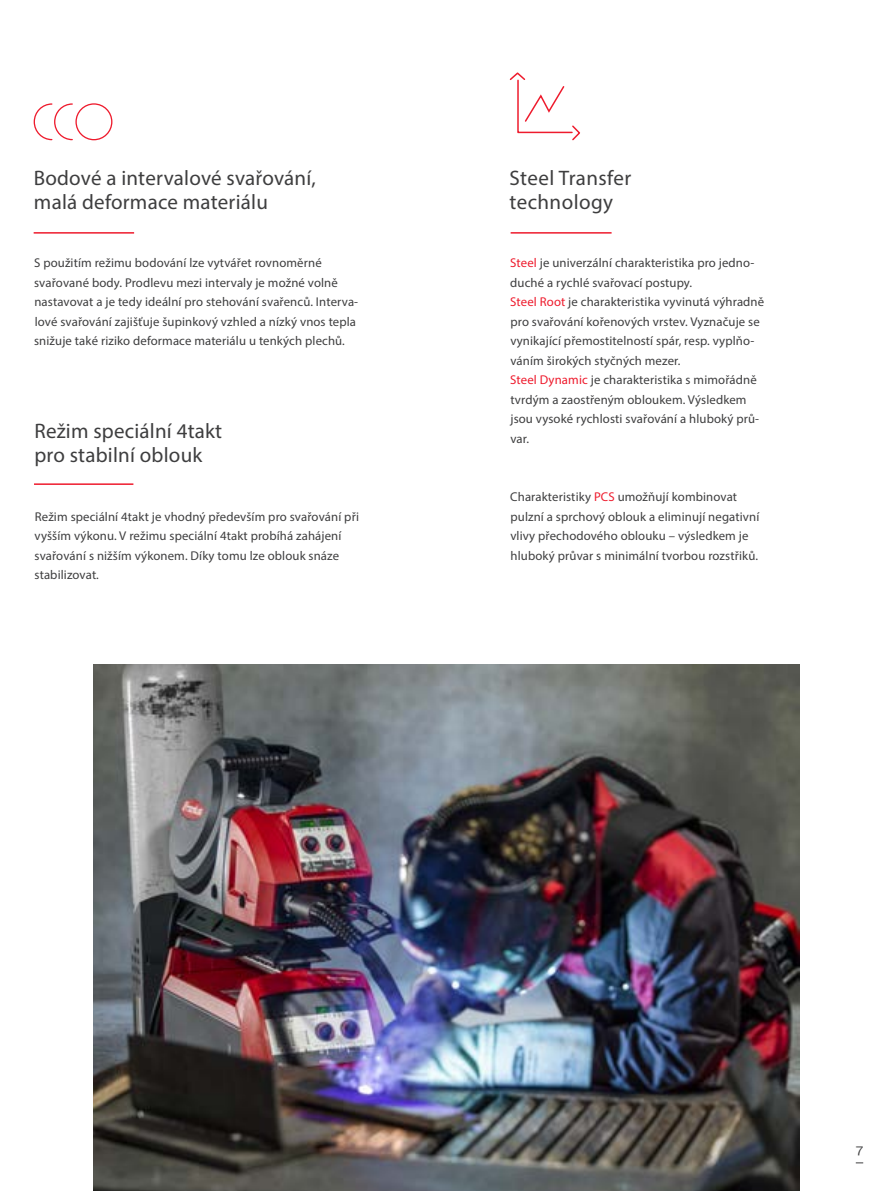
<style>
.page{position:relative;width:893px;height:1191px;background:#fff}
.page>*{position:absolute;margin:0;border:0;box-sizing:border-box;transform-origin:0 0}
.t1{font:21px/24px "Myriad Pro";letter-spacing:.01em;color:#3e3e3f}
.t2{font:12.75px/19.5px "Myriad Pro";letter-spacing:.01em;color:#3e3e3f}
.t3{font:12.75px "Rational Text";color:#3e3e3f}
.s1{color:#ee1b2d}
</style>
<div class="page">
<div style="left:75px;top:103px;width:37px;height:37px;border:1px solid #ee1b2d;border-radius:50%"></div>
<svg style="left:33px;top:103px;width:40px;height:38px"></svg>
<svg style="left:509px;top:72px;width:71px;height:69px"></svg>
<hr style="left:34px;top:483px;width:99px;height:2px;background:#ee1b2d">
<hr style="left:34px;top:232px;width:100px;height:2px;background:#ee1b2d">
<hr style="left:511px;top:232px;width:101px;height:2px;background:#ee1b2d">
<img style="left:93px;top:664px;width:707px;height:527px">
<h1 class="t1" style="left:34px;top:165px;width:284px">Bodové a intervalové svařování, malá deformace materiálu</h1>
<h1 class="t1" style="left:509px;top:165px;width:123px">Steel Transfer technology</h1>
<p class="t2" style="left:34px;top:253px;width:326px">S použitím režimu bodování lze vytvářet rovnoměrné svařované body. Prodlevu mezi intervaly je možné volně nastavovat a je tedy ideální pro stehování svařenců. Interva&shy;lové svařování zajišťuje šupinkový vzhled a nízký vnos tepla snižuje také riziko deformace materiálu u tenkých plechů.</p>
<h1 class="t1" style="left:34px;top:419px;width:189px">Režim speciální 4takt pro stabilní oblouk</h1>
<p class="t2" style="left:34px;top:507px;width:326px">Režim speciální 4takt je vhodný především pro svařování při vyšším výkonu. V režimu speciální 4takt probíhá zahájení svařování s nižším výkonem. Díky tomu lze oblouk snáze stabilizovat.</p>
<p class="t2" style="left:510px;top:253px;width:255px"><span class="s1">Steel</span> je univerzální charakteristika pro jedno&shy;duché a rychlé svařovací postupy.<br><span class="s1">Steel Root</span> je charakteristika vyvinutá výhradně pro svařování kořenových vrstev. Vyznačuje se vynikající přemostitelností spár, resp. vyplňo&shy;váním širokých styčných mezer.<br><span class="s1">Steel Dynamic</span> je charakteristika s mimořádně tvrdým a zaostřeným obloukem. Výsledkem jsou vysoké rychlosti svařování a hluboký prů&shy;var.</p>
<p class="t2" style="left:510px;top:487px;width:251px">Charakteristiky <span class="s1">PCS</span> umožňují kombinovat pulzní a sprchový oblouk a eliminují negativní vlivy přechodového oblouku – výsledkem je hluboký průvar s minimální tvorbou rozstřiků.</p>
<p class="t3" style="left:856px;top:1142px;width:9px">7</p>
</div>
